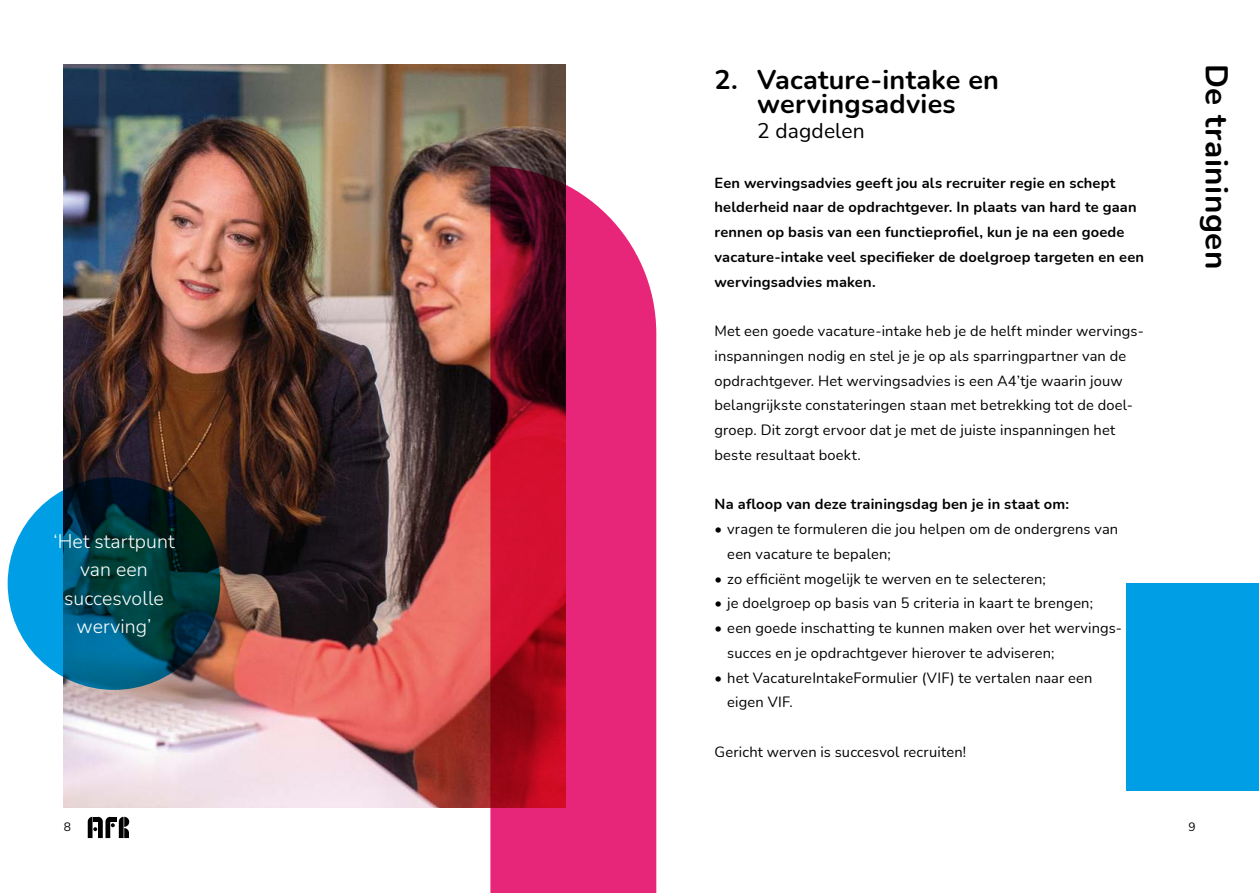
<style>
.page{position:relative;width:1259px;height:893px;background:#fff}
.page>*{position:absolute;margin:0;border:0;box-sizing:border-box;transform-origin:0 0}
.t1{font:700 31.5px "Nunito";letter-spacing:.015em;color:#000}
.t2{font:700 27px/24.8px "Nunito";letter-spacing:.01em;color:#000;text-align:center}
.t3{font:21px "Nunito";letter-spacing:.005em;color:#000}
.t4{font:300 19.5px/28.5px "Nunito";letter-spacing:.005em;color:#fff;text-align:center}
.t5{font:14.7px/24.8px "Nunito";letter-spacing:.01em;color:#000}
.t6{font:700 14.7px/24.8px "Nunito";letter-spacing:.01em;color:#000}
.t7{font:12px "Nunito";color:#000}
</style>
<div class="page">
<img style="left:64px;top:64px;width:502px;height:744px">
<svg style="left:490px;top:166px;width:166px;height:727px;background:#c6255c"></svg>
<div style="left:1126px;top:584px;width:133px;height:207px;background:#009ee4"></div>
<svg style="left:8px;top:477px;width:212px;height:213px;background:#00516b"></svg>
<svg style="left:88px;top:817px;width:41px;height:21px"></svg>
<h3 class="t4" style="left:53px;top:529px;width:123px">‘Het startpunt van een succesvolle werving’</h3>
<h2 class="t2" style="left:714px;top:66px;width:286px">2. Vacature-intake en wervingsadvies</h2>
<h3 class="t3" style="left:757px;top:122px;width:109px">2 dagdelen</h3>
<p class="t6" style="left:714px;top:169px;width:431px">Een wervingsadvies geeft jou als recruiter regie en schept helderheid naar de opdrachtgever. In plaats van hard te gaan rennen op basis van een functieprofiel, kun je na een goede vacature-intake veel specifieker de doelgroep targeten en een wervingsadvies maken.</p>
<p class="t5" style="left:714px;top:318px;width:431px">Met een goede vacature-intake heb je de helft minder wervings&shy;inspanningen nodig en stel je je op als sparringpartner van de opdrachtgever. Het wervingsadvies is een A4’tje waarin jouw belangrijkste constateringen staan met betrekking tot de doel&shy;groep. Dit zorgt ervoor dat je met de juiste inspanningen het beste resultaat boekt.</p>
<p class="t6" style="left:714px;top:491px;width:356px">Na afloop van deze trainingsdag ben je in staat om:</p>
<p class="t5" style="left:727px;top:517px;width:392px;text-indent:-13px">• vragen te formuleren die jou helpen om de ondergrens van een vacature te bepalen;</p>
<p class="t5" style="left:714px;top:565px;width:333px">• zo efficiënt mogelijk te werven en te selecteren;</p>
<p class="t5" style="left:714px;top:592px;width:380px">• je doelgroep op basis van 5 criteria in kaart te brengen;</p>
<p class="t5" style="left:727px;top:615px;width:396px;text-indent:-13px">• een goede inschatting te kunnen maken over het wervings&shy;succes en je opdrachtgever hierover te adviseren;</p>
<p class="t5" style="left:727px;top:664px;width:366px;text-indent:-13px">• het VacatureIntakeFormulier (VIF) te vertalen naar een eigen VIF.</p>
<p class="t5" style="left:714px;top:740px;width:253px">Gericht werven is succesvol recruiten!</p>
<h1 class="t1" style="left:1228px;top:64px;width:207px;rotate:90deg">De trainingen</h1>
<p class="t7" style="left:64px;top:822px;width:9px">8</p>
<p class="t7" style="left:1188px;top:822px;width:9px">9</p>
</div>
